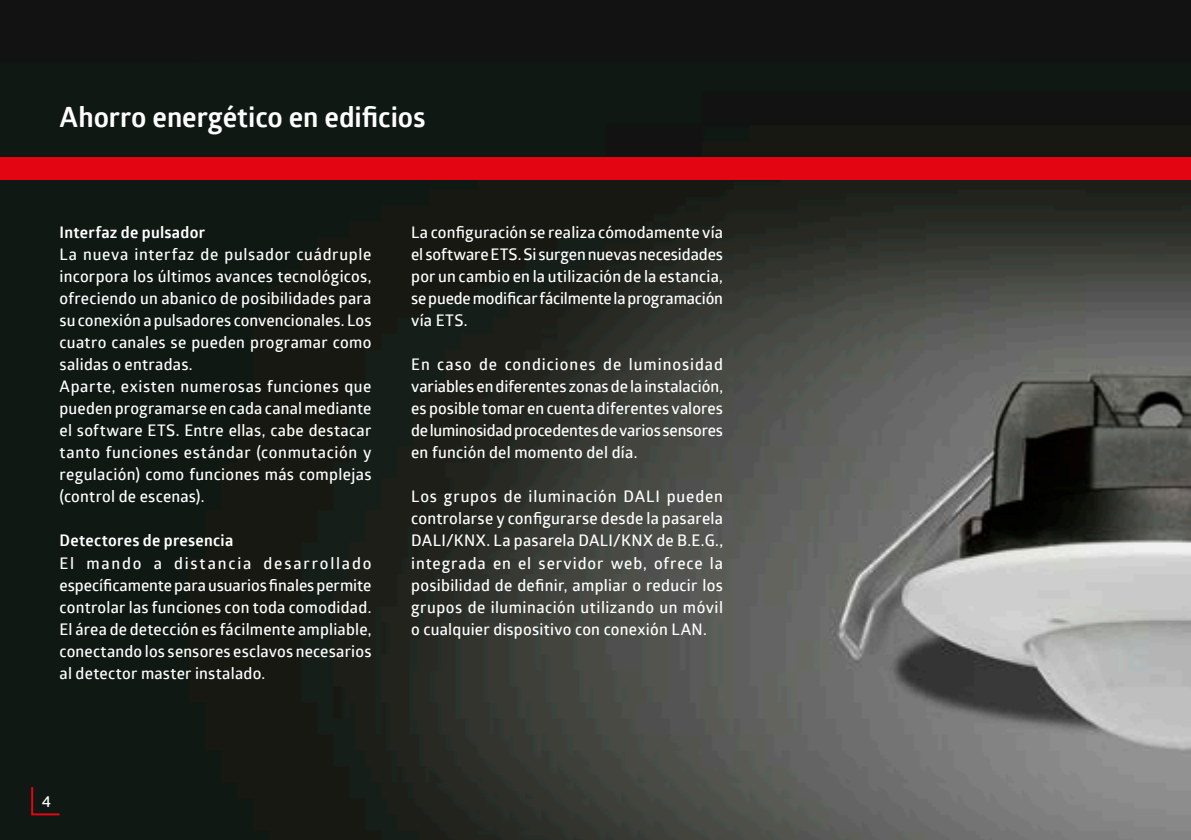
<style>
.page{position:relative;width:1191px;height:840px;background:#fff}
.page>*{position:absolute;margin:0;border:0;box-sizing:border-box;transform-origin:0 0}
.t1{font:700 28px "Glober";color:#fff}
.t2{font:600 16px/22px "Glober";letter-spacing:.015em;color:#fff;text-align:justify}
.t3{font:700 16px "Glober";letter-spacing:.015em;color:#fff}
</style>
<div class="page">
<img style="left:0;top:0;width:1191px;height:839px">
<svg style="left:30px;top:784px;width:32px;height:31px"></svg>
<div style="left:0;top:157px;width:1191px;height:23px;background:#e30512"></div>
<h1 class="t1" style="left:60px;top:98px;width:367px">Ahorro energético en edificios</h1>
<p class="t3" style="left:60px;top:221px;width:147px">Interfaz de pulsador</p>
<p class="t2" style="left:60px;top:243px;width:313px;text-align:left">La nueva interfaz de pulsador cuádruple incorpora los últimos avances tecnológicos, ofreciendo un abanico de posibilidades para su conexión a pulsadores convencionales. Los cuatro canales se pueden programar como salidas o entradas.<br>Aparte, existen numerosas funciones que pueden programarse en cada canal mediante el software ETS. Entre ellas, cabe destacar tanto funciones estándar (conmutación y regulación) como funciones más complejas (control de escenas).</p>
<p class="t3" style="left:60px;top:529px;width:175px">Detectores de presencia</p>
<p class="t2" style="left:60px;top:551px;width:313px">El mando a distancia desarrollado específicamente para usuarios finales permite controlar las funciones con toda comodidad.<br>El área de detección es fácilmente ampliable, conectando los sensores esclavos necesarios al detector master instalado.</p>
<p class="t2" style="left:411px;top:221px;width:313px">La configuración se realiza cómodamente vía el software ETS. Si surgen nuevas necesidades por un cambio en la utilización de la estancia, se puede modificar fácilmente la programación vía ETS.</p>
<p class="t2" style="left:411px;top:353px;width:313px">En caso de condiciones de luminosidad variables en diferentes zonas de la instalación, es posible tomar en cuenta diferentes valores de luminosidad procedentes de varios sensores en función del momento del día.</p>
<p class="t2" style="left:411px;top:485px;width:313px">Los grupos de iluminación DALI pueden controlarse y configurarse desde la pasarela DALI/KNX. La pasarela DALI/KNX de B.E.G., integrada en el servidor web, ofrece la posibilidad de definir, ampliar o reducir los grupos de iluminación utilizando un móvil o cualquier dispositivo con conexión LAN.</p>
<p class="t2" style="left:42px;top:788px;width:11px">4</p>
</div>
